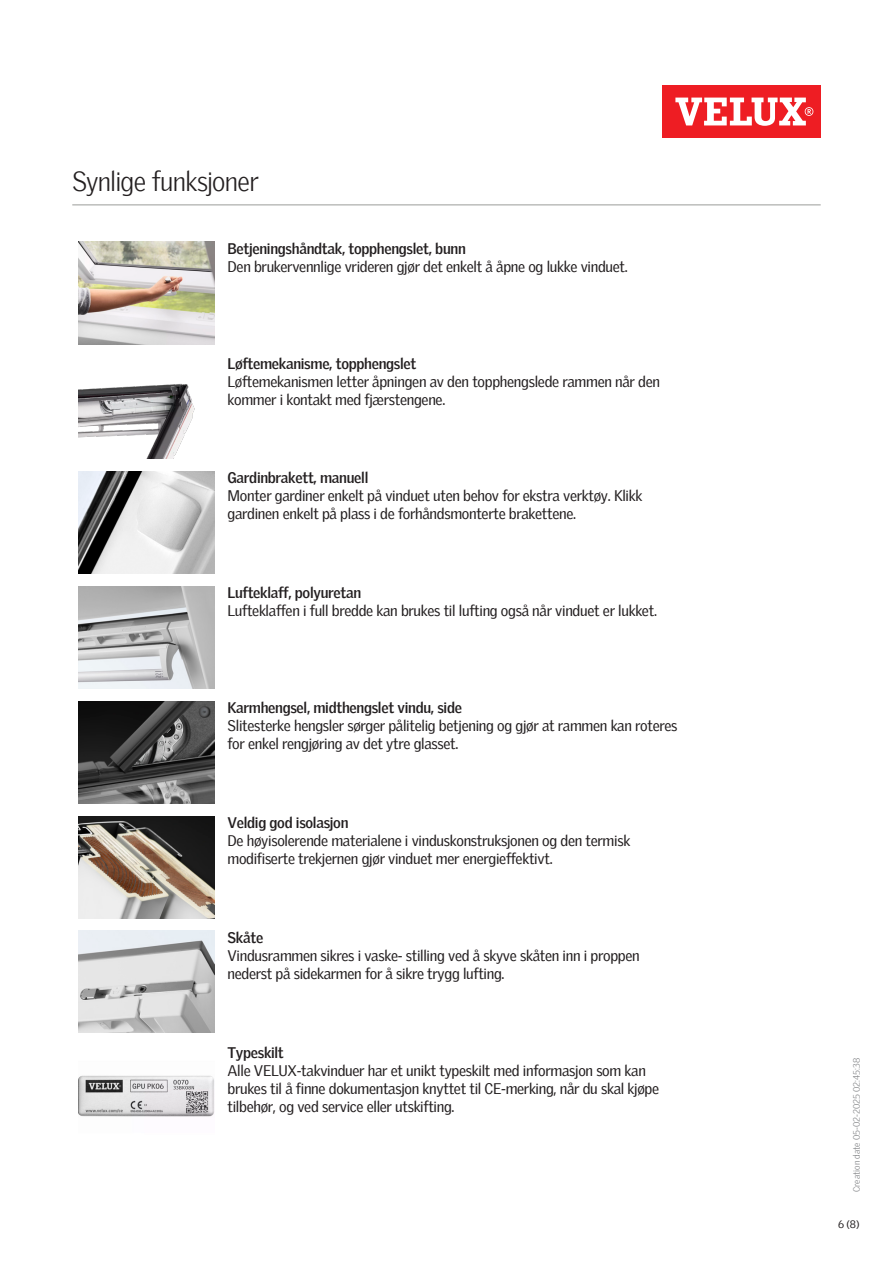
<style>
.page{position:relative;width:893px;height:1263px;background:#fff}
.page>*{position:absolute;margin:0;border:0;box-sizing:border-box;transform-origin:0 0}
.Headline_With_Line_B{font:300 27px "Velux Gothic";letter-spacing:-.025em;color:#231f20}
.Body_Heading{font:15px/18px "Velux Gothic";letter-spacing:-.02em;color:#231f20}
.t1{font:10.5px "Velux Gothic";color:#231f20}
.t2{font:300 9px "Velux Gothic";color:#7c7e81}
.s1{font-weight:700}
</style>
<div class="page">
<div style="left:662px;top:85px;width:159px;height:53px;background:#ee1d23"></div>
<svg style="left:675px;top:98px;width:138px;height:28px"></svg>
<hr style="left:72px;top:204px;width:749px;height:2px;background:#bcbdbb">
<img style="left:79px;top:242px;width:136px;height:102px">
<img style="left:79px;top:383px;width:116px;height:76px">
<img style="left:79px;top:472px;width:136px;height:102px">
<img style="left:79px;top:586px;width:136px;height:102px">
<img style="left:79px;top:701px;width:136px;height:102px">
<img style="left:79px;top:816px;width:136px;height:102px">
<img style="left:79px;top:931px;width:136px;height:102px">
<img style="left:79px;top:1075px;width:135px;height:42px">
<p class="Headline_With_Line_B" style="left:72px;top:161px;width:188px">Synlige funksjoner</p>
<p class="Body_Heading" style="left:227px;top:238px;width:402px"><span class="s1">Betjeningshåndtak, topphengslet, bunn<br></span>Den brukervennlige vrideren gjør det enkelt å åpne og lukke vinduet.</p>
<p class="Body_Heading" style="left:227px;top:353px;width:434px"><span class="s1">Løftemekanisme, topphengslet<br></span>Løftemekanismen letter åpningen av den topphengslede rammen når den kommer i kontakt med fjærstengene.</p>
<p class="Body_Heading" style="left:227px;top:468px;width:416px"><span class="s1">Gardinbrakett, manuell<br></span>Monter gardiner enkelt på vinduet uten behov for ekstra verktøy. Klikk gardinen enkelt på plass i de forhåndsmonterte brakettene.</p>
<p class="Body_Heading" style="left:227px;top:582px;width:431px"><span class="s1">Lufteklaff, polyuretan<br></span>Lufteklaffen i full bredde kan brukes til lufting også når vinduet er lukket.</p>
<p class="Body_Heading" style="left:227px;top:697px;width:451px"><span class="s1">Karmhengsel, midthengslet vindu, side<br></span>Slitesterke hengsler sørger pålitelig betjening og gjør at rammen kan roteres for enkel rengjøring av det ytre glasset.</p>
<p class="Body_Heading" style="left:227px;top:812px;width:404px"><span class="s1">Veldig god isolasjon<br></span>De høyisolerende materialene i vinduskonstruksjonen og den termisk modifiserte trekjernen gjør vinduet mer energieffektivt.</p>
<p class="Body_Heading" style="left:227px;top:927px;width:414px"><span class="s1">Skåte<br></span>Vindusrammen sikres i vaske- stilling ved å skyve skåten inn i proppen nederst på sidekarmen for å sikre trygg lufting.</p>
<p class="Body_Heading" style="left:227px;top:1042px;width:433px"><span class="s1">Typeskilt<br></span>Alle VELUX-takvinduer har et unikt typeskilt med informasjon som kan brukes til å finne dokumentasjon knyttet til CE-merking, når du skal kjøpe tilbehør, og ved service eller utskifting.</p>
<p class="t2" style="left:850px;top:1192px;width:135px;rotate:-90deg">Creation date 05-02-2025 02:45:38</p>
<p class="t1" style="left:838px;top:1216px;width:23px">6 (8)</p>
</div>
